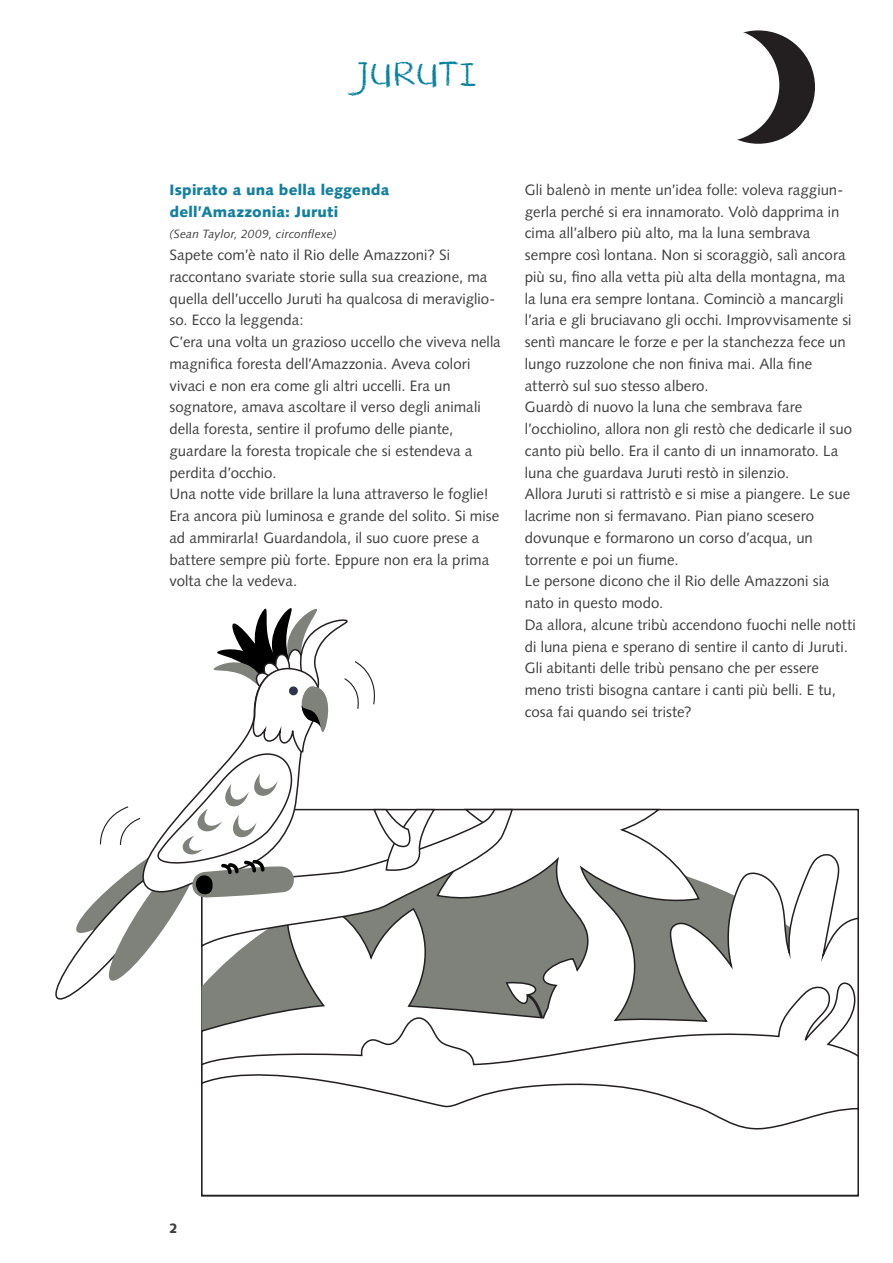
<style>
.page{position:relative;width:893px;height:1263px;background:#fff}
.page>*{position:absolute;margin:0;border:0;box-sizing:border-box;transform-origin:0 0}
.t1{font:40.5px "Crayon Crumble";letter-spacing:-.005em;color:#007f9c}
.t2{font:15px/21.8px "Syntax LT Std";color:#3e3e3f}
.t3{font:900 15px/21.8px "Syntax LT Std";letter-spacing:.015em;color:#157f9f}
.t4{font:900 13.5px "Syntax LT Std";color:#3e3e3f}
.t5{font:italic 12px "Syntax LT Std";letter-spacing:.015em;color:#3e3e3f}
</style>
<div class="page">
<div style="left:702px;top:30px;width:113px;height:114px;background:#231f20;border-radius:50%"></div>
<div style="left:666px;top:28px;width:113px;height:114px;background:#fff;border-radius:50%"></div>
<svg style="left:514px;top:808px;width:345px;height:173px"></svg>
<svg style="left:514px;top:981px;width:345px;height:75px"></svg>
<svg style="left:514px;top:1056px;width:345px;height:141px"></svg>
<svg style="left:55px;top:608px;width:459px;height:589px"></svg>
<h1 class="t1" style="left:358px;top:50px;width:121px">JURUTI</h1>
<p class="t3" style="left:169px;top:179px;width:221px">Ispirato a una bella leggenda dell’Amazzonia: Juruti</p>
<p class="t5" style="left:169px;top:227px;width:169px">(Sean Taylor, 2009, circonflexe)</p>
<p class="t2" style="left:169px;top:244px;width:333px">Sapete com’è nato il Rio delle Amazzoni? Si raccontano svariate storie sulla sua creazione, ma quella dell’uccello Juruti ha qualcosa di meraviglio&shy;so. Ecco la leggenda:<br>C’era una volta un grazioso uccello che viveva nella magnifica foresta dell’Amazzonia. Aveva colori vivaci e non era come gli altri uccelli. Era un sognatore, amava ascoltare il verso degli animali della foresta, sentire il profumo delle piante, guardare la foresta tropicale che si estendeva a perdita d’occhio.<br>Una notte vide brillare la luna attraverso le foglie!<br>Era ancora più luminosa e grande del solito. Si mise ad ammirarla! Guardandola, il suo cuore prese a battere sempre più forte. Eppure non era la prima volta che la vedeva.</p>
<p class="t2" style="left:525px;top:179px;width:332px">Gli balenò in mente un’idea folle: voleva raggiun&shy;gerla perché si era innamorato. Volò dapprima in cima all’albero più alto, ma la luna sembrava sempre così lontana. Non si scoraggiò, salì ancora più su, fino alla vetta più alta della montagna, ma la luna era sempre lontana. Cominciò a mancargli l’aria e gli bruciavano gli occhi. Improvvisamente si sentì mancare le forze e per la stanchezza fece un lungo ruzzolone che non finiva mai. Alla fine atterrò sul suo stesso albero.<br>Guardò di nuovo la luna che sembrava fare l’occhiolino, allora non gli restò che dedicarle il suo canto più bello. Era il canto di un innamorato. La luna che guardava Juruti restò in silenzio.<br>Allora Juruti si rattristò e si mise a piangere. Le sue lacrime non si fermavano. Pian piano scesero dovunque e formarono un corso d’acqua, un torrente e poi un fiume.<br>Le persone dicono che il Rio delle Amazzoni sia nato in questo modo.<br>Da allora, alcune tribù accendono fuochi nelle notti di luna piena e sperano di sentire il canto di Juruti.<br>Gli abitanti delle tribù pensano che per essere meno tristi bisogna cantare i canti più belli. E tu, cosa fai quando sei triste?</p>
<p class="t4" style="left:169px;top:1220px;width:10px">2</p>
</div>
